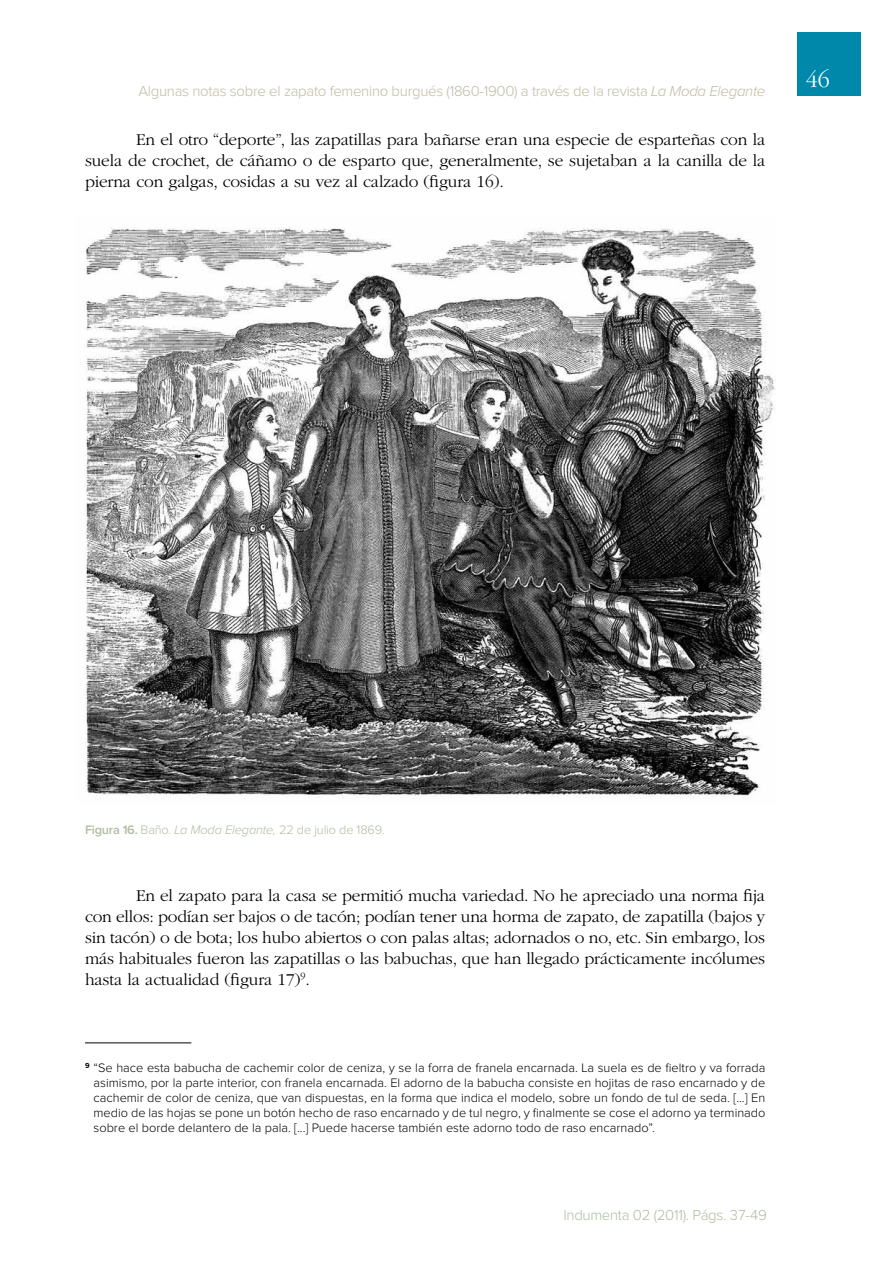
<style>
.page{position:relative;width:893px;height:1263px;background:#fff}
.page>*{position:absolute;margin:0;border:0;box-sizing:border-box;transform-origin:0 0}
.t1{font:300 24px "ITC Garamond Std";color:#fff}
.t2{font:300 17.25px/21px "ITC Garamond Std";letter-spacing:-.01em;color:#000;text-align:justify}
.t3{font:300 15px "Proxima Nova";letter-spacing:-.02em;color:#c1baa4}
.t4{font:300 15px "Proxima Nova";letter-spacing:-.02em;color:#afbda2}
.t5{font:300 12.75px/15px "Proxima Nova";color:#000;text-align:justify}
.t6{font:300 12.75px "Proxima Nova";letter-spacing:-.01em;color:#afbda2}
.t7{font:700 7.5px "Proxima Nova";color:#000}
.s1{font-style:italic}
.s2{font-weight:600}
</style>
<div class="page">
<div style="left:797px;top:32px;width:64px;height:64px;background:#0088ab"></div>
<img style="left:85px;top:227px;width:691px;height:571px">
<hr style="left:85px;top:1042px;width:106px;height:1px;background:#000">
<p class="t3" style="left:139px;top:84px;width:628px">Algunas notas sobre el zapato femenino burgués (1860-1900) a través de la revista <span class="s1">La Moda Elegante</span></p>
<p class="t2" style="left:85px;top:129px;width:682px;text-indent:51px">En el otro “deporte”, las zapatillas para bañarse eran una especie de esparteñas con la suela de crochet, de cáñamo o de esparto que, generalmente, se sujetaban a la canilla de la pierna con galgas, cosidas a su vez al calzado (figura 16).</p>
<h1 class="t1" style="left:806px;top:66px;width:25px">46</h1>
<p class="t6" style="left:85px;top:824px;width:301px"><span class="s2">Figura 16.</span> Baño. <span class="s1">La Moda Elegante,</span> 22 de julio de 1869.</p>
<p class="t2" style="left:85px;top:885px;width:682px;text-indent:51px">En el zapato para la casa se permitió mucha variedad. No he apreciado una norma fija con ellos: podían ser bajos o de tacón; podían tener una horma de zapato, de zapatilla (bajos y sin tacón) o de bota; los hubo abiertos o con palas altas; adornados o no, etc. Sin embargo, los más habituales fueron las zapatillas o las babuchas, que han llegado prácticamente incólumes hasta la actualidad (figura 17)<sup>9</sup>.</p>
<p class="t7" style="left:85px;top:1062px;width:6px">9</p>
<p class="t5" style="left:94px;top:1060px;width:673px">“Se hace esta babucha de cachemir color de ceniza, y se la forra de franela encarnada. La suela es de fieltro y va forrada asimismo, por la parte interior, con franela encarnada. El adorno de la babucha consiste en hojitas de raso encarnado y de cachemir de color de ceniza, que van dispuestas, en la forma que indica el modelo, sobre un fondo de tul de seda. [...] En medio de las hojas se pone un botón hecho de raso encarnado y de tul negro, y finalmente se cose el adorno ya terminado sobre el borde delantero de la pala. [...] Puede hacerse también este adorno todo de raso encarnado”.</p>
<p class="t4" style="left:563px;top:1208px;width:205px">Indumenta 02 (2011). Págs. 37-49</p>
</div>
